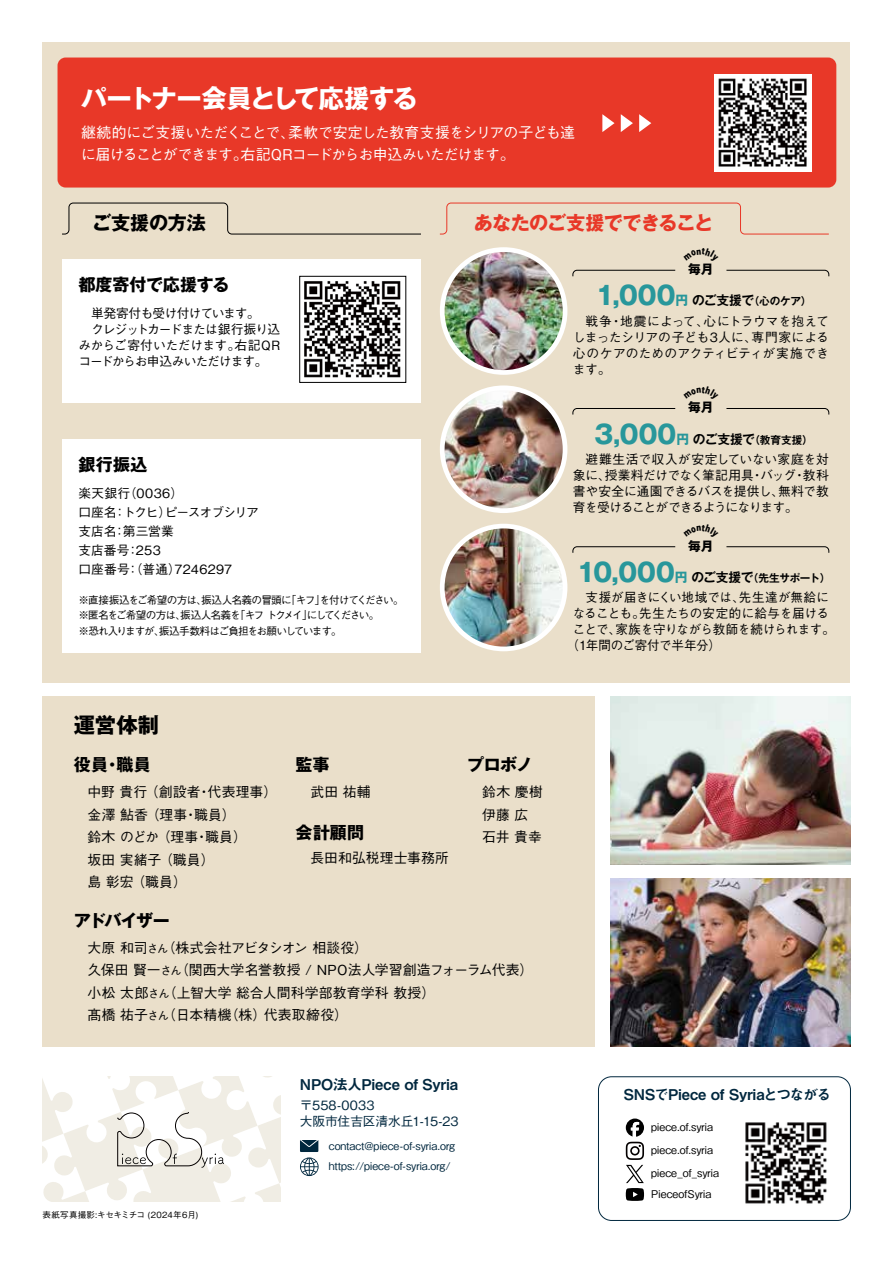
<style>
.page{position:relative;width:893px;height:1263px;background:#fff}
.page>*{position:absolute;margin:0;border:0;box-sizing:border-box;transform-origin:0 0}
.t1{font:700 25.5px "Gothic MB101 Pro";letter-spacing:-.03em;color:#fff}
.t2{font:700 21.3px "Gothic MB101 Pro";color:#000}
.t3{font:700 19.2px "Gothic MB101 Pro";letter-spacing:-.035em;color:#e83828}
.t4{font:700 19.2px "Gothic MB101 Pro";letter-spacing:-.01em;color:#000}
.t5{font:700 16.95px "Gothic MB101 Pro";letter-spacing:-.005em;color:#000}
.t6{font:500 14.85px/22px "Gothic BBB Pro";letter-spacing:-.06em;color:#fff}
.t7{font:14.85px "Midashi Go Pr 5 MB31";letter-spacing:-.015em;color:#00273e}
.t8{font:14.85px "Midashi Go Pro MB31";letter-spacing:-.01em;color:#00273e}
.t9{font:500 13.8px/22.5px "Gothic BBB Pro";letter-spacing:.01em;color:#000}
.t10{font:500 12.75px/15.9px "Gothic BBB Pro";letter-spacing:-.025em;color:#000;text-align:justify}
.t11{font:500 12.75px/18.9px "Gothic BBB Pro";letter-spacing:.005em;color:#000}
.t12{font:500 12.75px "Gothic BBB Pro";letter-spacing:-.065em;color:#000}
.t13{font:500 12.75px/16.6px "Gothic BBB Pro";letter-spacing:-.005em;color:#00273e}
.t14{font:500 12.75px "Gothic BBB Pro";letter-spacing:-.005em;color:#000}
.t15{font:500 12.75px "Gothic BBB Pro";letter-spacing:-.085em;color:#000}
.t16{font:700 12.75px "Gothic MB101 Pro";color:#000}
.t17{font:500 10.65px/15.9px "Gothic BBB Pro";letter-spacing:-.095em;color:#000}
.t18{font:700 10.65px "Gothic MB101 Pro De";letter-spacing:-.01em;color:#000}
.t19{font:500 10.65px "Gothic BBB Pro";letter-spacing:-.02em;color:#00273e}
.t20{font:500 10.65px "Gothic BBB Pro";letter-spacing:-.02em;color:#000}
.t21{font:500 10.65px "Gothic BBB Pro";letter-spacing:-.01em;color:#000}
.t22{font:500 8.55px "Gothic BBB Pro";letter-spacing:.03em;color:#000}
.s1{font-size:11.7px}
.s2{font-family:"Gothic MB101 Pro";font-size:25.5px;color:#28979b}
.s3{font-family:"Gothic MB101 Pro";font-size:12.75px;color:#28979b}
.s4{font-size:12.75px}
</style>
<div class="page">
<div style="left:43px;top:43px;width:807px;height:640px;background:#eadfca"></div>
<div style="left:43px;top:696px;width:552px;height:350px;background:#eadfca"></div>
<svg style="left:62px;top:202px;width:359px;height:33px"></svg>
<svg style="left:439px;top:202px;width:390px;height:33px"></svg>
<div style="left:62px;top:259px;width:359px;height:143px;background:#fff"></div>
<img style="left:304px;top:281px;width:97px;height:97px">
<div style="left:299px;top:276px;width:107px;height:107px;border:1px solid #000"></div>
<div style="left:62px;top:439px;width:359px;height:213px;background:#fff"></div>
<div style="left:440px;top:247px;width:127px;height:128px;background:#fff;border-radius:50%"></div>
<img style="left:445px;top:252px;width:118px;height:118px;border-radius:59px">
<svg style="left:572px;top:269px;width:104px;height:8px"></svg>
<svg style="left:726px;top:269px;width:104px;height:8px"></svg>
<div style="left:440px;top:385px;width:127px;height:128px;background:#fff;border-radius:50%"></div>
<img style="left:445px;top:390px;width:118px;height:118px;border-radius:59px">
<svg style="left:572px;top:408px;width:104px;height:7px"></svg>
<svg style="left:726px;top:408px;width:104px;height:7px"></svg>
<div style="left:440px;top:524px;width:127px;height:127px;background:#fff;border-radius:50%"></div>
<img style="left:445px;top:528px;width:118px;height:118px;border-radius:59px">
<svg style="left:572px;top:546px;width:104px;height:7px"></svg>
<svg style="left:726px;top:546px;width:104px;height:7px"></svg>
<div style="left:598px;top:1076px;width:253px;height:145px;border:1px solid #00273e;border-radius:13px"></div>
<svg style="left:626px;top:1118px;width:18px;height:83px"></svg>
<img style="left:745px;top:1122px;width:82px;height:82px">
<svg style="left:300px;top:1140px;width:19px;height:36px"></svg>
<svg style="left:43px;top:1077px;width:238px;height:125px"></svg>
<div style="left:58px;top:58px;width:778px;height:130px;background:#e83828;border-radius:8px"></div>
<svg style="left:602px;top:114px;width:12px;height:18px"></svg>
<svg style="left:621px;top:114px;width:12px;height:18px"></svg>
<svg style="left:639px;top:114px;width:12px;height:18px"></svg>
<img style="left:715px;top:75px;width:96px;height:96px">
<img style="left:610px;top:878px;width:241px;height:168px">
<img style="left:610px;top:696px;width:241px;height:168px">
<h1 class="t1" style="left:81px;top:77px;width:338px">パートナー会員として応援する</h1>
<p class="t6" style="left:81px;top:119px;width:495px">継続的にご支援いただくことで、柔軟で安定した教育支援をシリアの子ども達に届けることができます。右記QRコードからお申込みいただけます。</p>
<h3 class="t4" style="left:92px;top:206px;width:115px">ご支援の方法</h3>
<h3 class="t3" style="left:474px;top:206px;width:241px">あなたのご支援でできること</h3>
<h3 class="t5" style="left:78px;top:270px;width:152px">都度寄付で応援する</h3>
<p class="t12" style="left:91px;top:303px;width:170px">単発寄付も受け付けています。</p>
<p class="t12" style="left:91px;top:319px;width:190px">クレジットカードまたは銀行振り込</p>
<p class="t10" style="left:78px;top:335px;width:203px">みからご寄付いただけます。右記QR</p>
<p class="t15" style="left:78px;top:351px;width:191px">コードからお申込みいただけます。</p>
<h3 class="t5" style="left:78px;top:450px;width:70px">銀行振込</h3>
<p class="t11" style="left:78px;top:482px;width:182px">楽天銀行（0036）<br>口座名：トクヒ）ピ－スオブシリア支店名：第三営業<br>支店番号：253<br>口座番号：（普通）7246297</p>
<p class="t17" style="left:78px;top:590px;width:327px">※直接振込をご希望の方は、振込人名義の冒頭に「キフ」を付けてください。※匿名をご希望の方は、振込人名義を「キフ トクメイ」にしてください。<br>※恐れ入りますが、振込手数料はご負担をお願いしています。</p>
<h2 class="t2" style="left:74px;top:707px;width:87px">運営体制</h2>
<h3 class="t5" style="left:74px;top:751px;width:78px">役員・職員</h3>
<p class="t9" style="left:88px;top:779px;width:191px">中野 貴行 （創設者・代表理事）金澤 鮎香 （理事・職員）<br>鈴木 のどか （理事・職員）<br>坂田 実緒子 （職員）<br>島 彰宏 （職員）</p>
<h3 class="t5" style="left:74px;top:907px;width:97px">アドバイザー</h3>
<p class="t9" style="left:88px;top:935px;width:447px">大原 和司<span class="s1">さん</span>（株式会社アビタシオン 相談役）<br>久保田 賢一<span class="s1">さん</span>（関西大学名誉教授 / NPO法人学習創造フォーラム代表）小松 太郎<span class="s1">さん</span>（上智大学 総合人間科学部教育学科 教授）<br>髙橋 祐子<span class="s1">さん</span>（日本精機（株）代表取締役）</p>
<h3 class="t5" style="left:467px;top:751px;width:67px">プロボノ</h3>
<p class="t9" style="left:482px;top:779px;width:62px">鈴木 慶樹伊藤 広石井 貴幸</p>
<h3 class="t5" style="left:296px;top:751px;width:35px">監事</h3>
<p class="t9" style="left:311px;top:779px;width:62px">武田 祐輔</p>
<h3 class="t5" style="left:296px;top:818px;width:70px">会計顧問</h3>
<p class="t9" style="left:311px;top:845px;width:140px">長田和弘税理士事務所</p>
<p class="t22" style="left:43px;top:1208px;width:157px">表紙写真撮影:キセキミチコ (2024年6月)</p>
<p class="t8" style="left:300px;top:1072px;width:160px">NPO法人Piece of Syria</p>
<p class="t13" style="left:300px;top:1095px;width:160px">〒558-0033<br>大阪市住吉区清水丘1-15-23</p>
<p class="t19" style="left:329px;top:1158px;width:124px">https://piece-of-syria.org/</p>
<p class="t19" style="left:329px;top:1137px;width:128px">contact@piece-of-syria.org</p>
<p class="t16" style="left:688px;top:259px;width:27px">毎月</p>
<p class="t18" style="left:595px;top:293px;width:218px"><span class="s2">1,000</span><span class="s3">円</span> <span class="s4">のご支援で</span>（心のケア）</p>
<p class="t10" style="left:573px;top:312px;width:257px;text-indent:13px">戦争・地震によって、心にトラウマを抱えてしまったシリアの子ども3人に、専門家による心のケアのためのアクティビティが実施できます。</p>
<p class="t16" style="left:688px;top:397px;width:27px">毎月</p>
<p class="t18" style="left:594px;top:431px;width:220px"><span class="s2">3,000</span><span class="s3">円</span> <span class="s4">のご支援で</span>（教育支援）</p>
<p class="t10" style="left:573px;top:450px;width:257px;text-indent:13px">避難生活で収入が安定していない家庭を対象に、授業料だけでなく筆記用具・バッグ・教科書や安全に通園できるバスを提供し、無料で教育を受けることができるようになります。</p>
<p class="t16" style="left:688px;top:535px;width:27px">毎月</p>
<p class="t18" style="left:577px;top:569px;width:255px"><span class="s2">10,000</span><span class="s3">円</span> <span class="s4">のご支援で</span>（先生サポート）</p>
<p class="t11" style="left:586px;top:587px;width:245px">支援が届きにくい地域では、先生達が無給に</p>
<p class="t14" style="left:573px;top:603px;width:257px">なることも。先生たちの安定的に給与を届ける</p>
<p class="t10" style="left:573px;top:620px;width:264px">ことで、家族を守りながら教師を続けられます。</p>
<p class="t10" style="left:567px;top:636px;width:156px">（1年間のご寄付で半年分）</p>
<p class="t7" style="left:624px;top:1083px;width:209px">SNSでPiece of Syriaとつながる</p>
<p class="t20" style="left:651px;top:1118px;width:63px">piece.of.syria</p>
<p class="t20" style="left:651px;top:1141px;width:63px">piece.of.syria</p>
<p class="t20" style="left:651px;top:1164px;width:69px">piece_of_syria</p>
<p class="t21" style="left:651px;top:1185px;width:62px">PieceofSyria</p>
</div>
